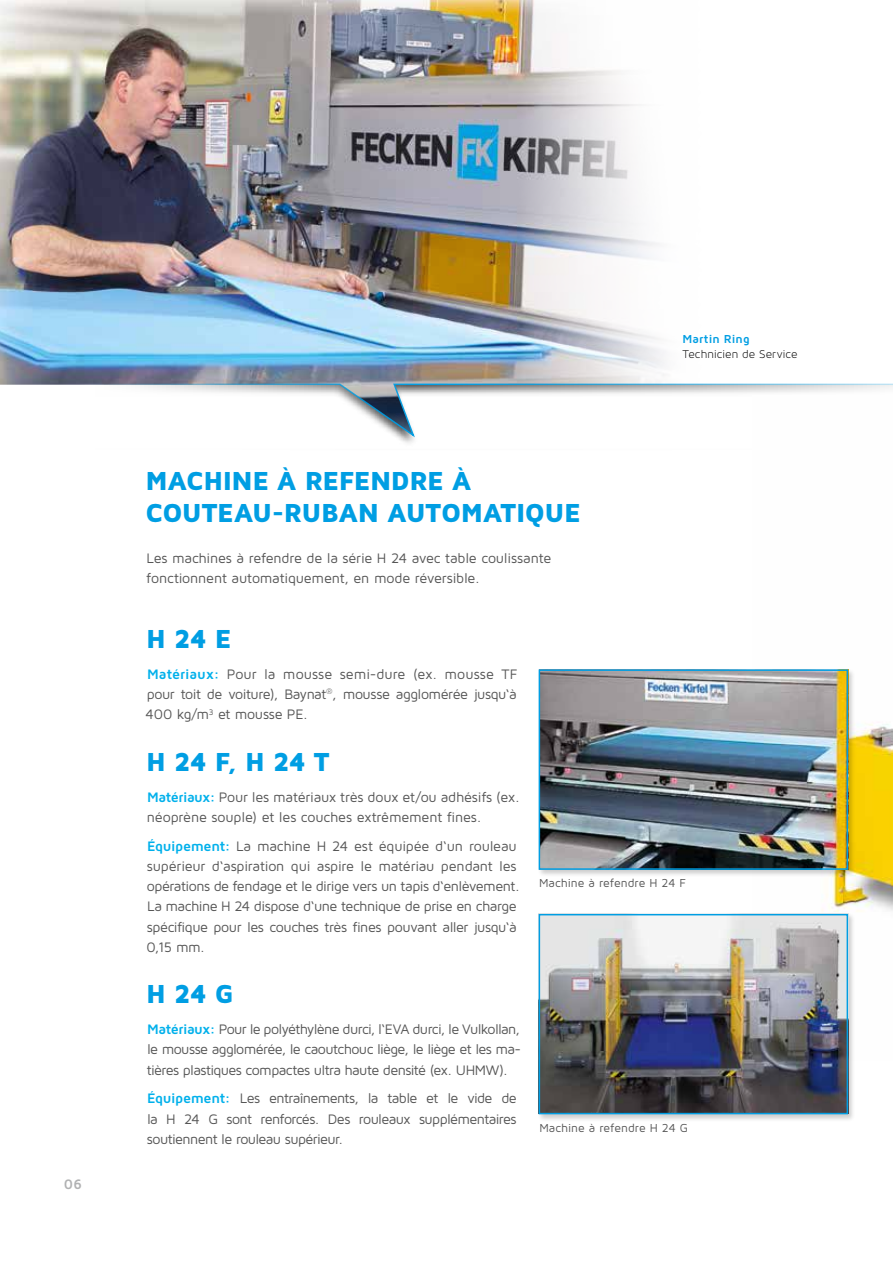
<style>
.page{position:relative;width:893px;height:1263px;background:#fff}
.page>*{position:absolute;margin:0;border:0;box-sizing:border-box;transform-origin:0 0}
.t1{font:900 27px "Maven Pro";letter-spacing:-.02em;color:#009ee3}
.t2{font:14.25px/20.2px "Maven Pro";letter-spacing:-.025em;color:#565656;text-align:justify}
.t3{font:700 14.25px "Maven Pro";color:#b1b2b3}
.t4{font:12px "Maven Pro";letter-spacing:.005em;color:#565656}
.t5{font:12px "Maven Pro Light 300";letter-spacing:.01em;color:#000}
.t6{font:700 12px "Maven Pro";letter-spacing:.01em;color:#009ee3}
.s1{font-weight:700;color:#00b0eb}
</style>
<div class="page">
<img style="left:0;top:0;width:665px;height:385px">
<svg style="left:84px;top:383px;width:750px;height:56px"></svg>
<img style="left:753px;top:395px;width:140px;height:517px">
<div style="left:834px;top:63px;width:59px;height:445px;background:#fff"></div>
<div style="left:537px;top:912px;width:318px;height:210px;background:#000;opacity:.2"></div>
<img style="left:542px;top:917px;width:303px;height:194px">
<div style="left:539px;top:914px;width:309px;height:200px;border:2px solid #009ee3"></div>
<div style="left:537px;top:668px;width:318px;height:209px;background:#000;opacity:.2"></div>
<img style="left:542px;top:672px;width:303px;height:195px">
<div style="left:539px;top:669px;width:309px;height:201px;border:2px solid #009ee3"></div>
<p class="t3" style="left:64px;top:1175px;width:20px">06</p>
<h1 class="t1" style="left:146px;top:464px;width:40px">MACHINE</h1>
<h1 class="t1" style="left:277px;top:464px;width:96px">À REFENDRE</h1>
<h1 class="t1" style="left:452px;top:464px;width:21px">À</h1>
<h1 class="t1" style="left:146px;top:496px;width:55px">COUTEAU</h1>
<h1 class="t1" style="left:272px;top:496px;width:135px">-RUBAN AUT</h1>
<h1 class="t1" style="left:441px;top:496px;width:38px">OMATIQUE</h1>
<p class="t2" style="left:146px;top:547px;width:407px">Les machines à refendre de la série H 24 avec table coulissante fonctionnent automatiquement, en mode réversible.</p>
<p class="t6" style="left:682px;top:332px;width:69px">Martin Ring</p>
<p class="t5" style="left:682px;top:347px;width:116px">Technicien de Service</p>
<h1 class="t1" style="left:146px;top:622px;width:87px">H 24 E</h1>
<p class="t2" style="left:146px;top:663px;width:373px"><span class="s1">Matériaux:</span> Pour la mousse semi-dure (ex. mousse TF pour toit de voiture), Baynat<sup>®</sup>, mousse agglomérée jusqu‘à 400 kg/m<sup>3</sup> et mousse PE.</p>
<h1 class="t1" style="left:146px;top:745px;width:185px">H 24 F, H 24 T</h1>
<p class="t2" style="left:147px;top:786px;width:374px"><span class="s1">Matériaux:</span> Pour les matériaux très doux et/ou adhésifs (ex. néoprène souple) et les couches extrêmement fines.</p>
<p class="t2" style="left:146px;top:835px;width:375px;text-align:left"><span class="s1">Équipement:</span> La machine H 24 est équipée d‘un rouleau supérieur d‘aspiration qui aspire le matériau pendant les opérations de fendage et le dirige vers un tapis d‘enlèvement.<br>La machine H 24 dispose d‘une technique de prise en charge spécifique pour les couches très fines pouvant aller jusqu‘à 0,15 mm.</p>
<h1 class="t1" style="left:146px;top:977px;width:89px">H 24 G</h1>
<p class="t2" style="left:147px;top:1018px;width:376px"><span class="s1">Matériaux:</span> Pour le polyéthylène durci, l‘EVA durci, le Vulkollan, le mousse agglomérée, le caoutchouc liège, le liège et les ma&shy;tières plastiques compactes ultra haute densité (ex. UHMW).</p>
<p class="t2" style="left:147px;top:1088px;width:371px"><span class="s1">Équipement:</span> Les entraînements, la table et le vide de la H 24 G sont renforcés. Des rouleaux supplémentaires soutiennent le rouleau supérieur.</p>
<p class="t4" style="left:539px;top:876px;width:148px">Machine à refendre H 24 F</p>
<p class="t4" style="left:539px;top:1120px;width:150px">Machine à refendre H 24 G</p>
</div>
